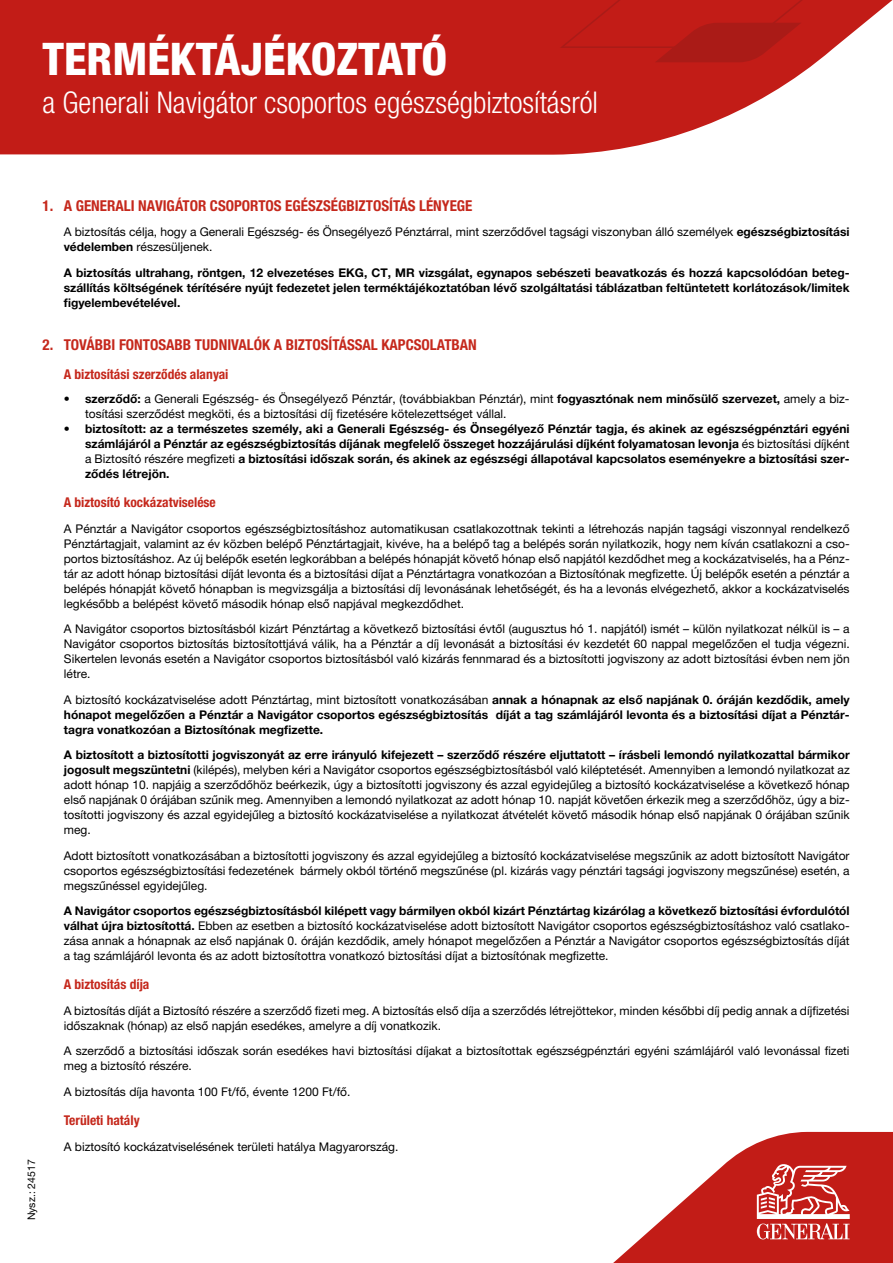
<style>
.page{position:relative;width:893px;height:1263px;background:#fff}
.page>*{position:absolute;margin:0;border:0;box-sizing:border-box;transform-origin:0 0}
.t1{font:800 condensed 45px "Helvetica Neue LT Pro";color:#fff}
.t2{font:300 condensed 30px "Helvetica Neue LT Pro";color:#fff}
.t3{font:700 condensed 15px "Helvetica Neue LT Pro";color:#c5281c}
.t4{font:700 condensed 13.5px "Helvetica Neue LT Pro";color:#c5281c}
.t5{font:12px/15px "Helvetica Neue LT Pro";color:#000;text-align:justify}
.t6{font:700 12px/15px "Helvetica Neue LT Pro";color:#000;text-align:justify}
.t7{font:10.5px "Helvetica Neue LT Pro";color:#000}
.s1{font-weight:700}
.s2{font-weight:400}
</style>
<div class="page">
<svg style="left:0;top:0;width:893px;height:155px;fill:#c21c17"></svg>
<svg style="left:558px;top:0;width:280px;height:62px"></svg>
<svg style="left:613px;top:1132px;width:280px;height:131px"></svg>
<h1 class="t1" style="left:43px;top:31px;width:406px">TERMÉKTÁJÉKOZTATÓ</h1>
<h2 class="t2" style="left:43px;top:85px;width:557px">a Generali Navigátor csoportos egészségbiztosításról</h2>
<p class="t3" style="left:43px;top:197px;width:431px">1. A GENERALI NAVIGÁTOR CSOPORTOS EGÉSZSÉGBIZTOSÍTÁS LÉNYEGE</p>
<p class="t5" style="left:64px;top:224px;width:787px">A biztosítás célja, hogy a Generali Egészség- és Önsegélyező Pénztárral, mint szerződővel tagsági viszonyban álló személyek <span class="s1">egészségbiztosítási védelemben</span> részesüljenek.</p>
<p class="t6" style="left:64px;top:264px;width:787px">A biztosítás ultrahang, röntgen, 12 elvezetéses EKG, CT, MR vizsgálat, egynapos sebészeti beavatkozás és hozzá kapcsolódóan beteg&shy;szállítás költségének térítésére nyújt fedezetet jelen terméktájékoztatóban lévő szolgáltatási táblázatban feltüntetett korlátozások/limitek figyelembevételével.</p>
<p class="t3" style="left:43px;top:336px;width:436px">2. TOVÁBBI FONTOSABB TUDNIVALÓK A BIZTOSÍTÁSSAL KAPCSOLATBAN</p>
<p class="t4" style="left:64px;top:367px;width:166px">A biztosítási szerződés alanyai</p>
<p class="t5" style="left:85px;top:391px;width:766px;text-indent:-21px">• <span class="s1">szerződő:</span> a Generali Egészség- és Önsegélyező Pénztár, (továbbiakban Pénztár), mint <span class="s1">fogyasztónak nem minősülő szervezet,</span> amely a biz&shy;tosítási szerződést megköti, és a biztosítási díj fizetésére kötelezettséget vállal.</p>
<p class="t6" style="left:85px;top:421px;width:766px;text-indent:-21px"><span class="s2">•</span> biztosított: az a természetes személy, aki a Generali Egészség- és Önsegélyező Pénztár tagja, és akinek az egészségpénztári egyéni számlájáról a Pénztár az egészségbiztosítás díjának megfelelő összeget hozzájárulási díjként folyamatosan levonja <span class="s2">és biztosítási díjként a Biztosító részére megfizeti</span> a biztosítási időszak során, és akinek az egészségi állapotával kapcsolatos eseményekre a biztosítási szer&shy;ződés létrejön.</p>
<p class="t4" style="left:64px;top:495px;width:154px">A biztosító kockázatviselése</p>
<p class="t5" style="left:64px;top:521px;width:787px">A Pénztár a Navigátor csoportos egészségbiztosításhoz automatikusan csatlakozottnak tekinti a létrehozás napján tagsági viszonnyal rendelkező Pénztártagjait, valamint az év közben belépő Pénztártagjait, kivéve, ha a belépő tag a belépés során nyilatkozik, hogy nem kíván csatlakozni a cso&shy;portos biztosításhoz. Az új belépők esetén legkorábban a belépés hónapját követő hónap első napjától kezdődhet meg a kockázatviselés, ha a Pénz&shy;tár az adott hónap biztosítási díját levonta és a biztosítási díjat a Pénztártagra vonatkozóan a Biztosítónak megfizette. Új belépők esetén a pénztár a belépés hónapját követő hónapban is megvizsgálja a biztosítási díj levonásának lehetőségét, és ha a levonás elvégezhető, akkor a kockázatviselés legkésőbb a belépést követő második hónap első napjával megkezdődhet.</p>
<p class="t5" style="left:64px;top:621px;width:787px">A Navigátor csoportos biztosításból kizárt Pénztártag a következő biztosítási évtől (augusztus hó 1. napjától) ismét – külön nyilatkozat nélkül is – a Navigátor csoportos biztosítás biztosítottjává válik, ha a Pénztár a díj levonását a biztosítási év kezdetét 60 nappal megelőzően el tudja végezni.<br>Sikertelen levonás esetén a Navigátor csoportos biztosításból való kizárás fennmarad és a biztosítotti jogviszony az adott biztosítási évben nem jön létre.</p>
<p class="t6" style="left:64px;top:691px;width:787px"><span class="s2">A biztosító kockázatviselése adott Pénztártag, mint biztosított vonatkozásában</span> annak a hónapnak az első napjának 0. óráján kezdődik, amely hónapot megelőzően a Pénztár a Navigátor csoportos egészségbiztosítás díját a tag számlájáról levonta és a biztosítási díjat a Pénztár&shy;tagra vonatkozóan a Biztosítónak megfizette.</p>
<p class="t5" style="left:64px;top:747px;width:787px"><span class="s1">A biztosított a biztosítotti jogviszonyát az erre irányuló kifejezett – szerződő részére eljuttatott – írásbeli lemondó nyilatkozattal bármikor jogosult megszüntetni</span> (kilépés), melyben kéri a Navigátor csoportos egészségbiztosításból való kiléptetését. Amennyiben a lemondó nyilatkozat az adott hónap 10. napjáig a szerződőhöz beérkezik, úgy a biztosítotti jogviszony és azzal egyidejűleg a biztosító kockázatviselése a következő hónap első napjának 0 órájában szűnik meg. Amennyiben a lemondó nyilatkozat az adott hónap 10. napját követően érkezik meg a szerződőhöz, úgy a biz&shy;tosítotti jogviszony és azzal egyidejűleg a biztosító kockázatviselése a nyilatkozat átvételét követő második hónap első napjának 0 órájában szűnik meg.</p>
<p class="t5" style="left:64px;top:848px;width:787px">Adott biztosított vonatkozásában a biztosítotti jogviszony és azzal egyidejűleg a biztosító kockázatviselése megszűnik az adott biztosított Navigátor csoportos egészségbiztosítási fedezetének bármely okból történő megszűnése (pl. kizárás vagy pénztári tagsági jogviszony megszűnése) esetén, a megszűnéssel egyidejűleg.</p>
<p class="t5" style="left:64px;top:903px;width:787px"><span class="s1">A Navigátor csoportos egészségbiztosításból kilépett vagy bármilyen okból kizárt Pénztártag kizárólag a következő biztosítási évfordulótól válhat újra biztosítottá.</span> Ebben az esetben a biztosító kockázatviselése adott biztosított Navigátor csoportos egészségbiztosításhoz való csatlako&shy;zása annak a hónapnak az első napjának 0. óráján kezdődik, amely hónapot megelőzően a Pénztár a Navigátor csoportos egészségbiztosítás díját a tag számlájáról levonta és az adott biztosítottra vonatkozó biztosítási díjat a biztosítónak megfizette.</p>
<p class="t4" style="left:64px;top:977px;width:87px">A biztosítás díja</p>
<p class="t5" style="left:64px;top:1003px;width:787px">A biztosítás díját a Biztosító részére a szerződő fizeti meg. A biztosítás első díja a szerződés létrejöttekor, minden későbbi díj pedig annak a díjfizetési időszaknak (hónap) az első napján esedékes, amelyre a díj vonatkozik.</p>
<p class="t5" style="left:64px;top:1043px;width:787px">A szerződő a biztosítási időszak során esedékes havi biztosítási díjakat a biztosítottak egészségpénztári egyéni számlájáról való levonással fizeti meg a biztosító részére.</p>
<p class="t5" style="left:64px;top:1084px;width:288px">A biztosítás díja havonta 100 Ft/fő, évente 1200 Ft/fő.</p>
<p class="t4" style="left:64px;top:1113px;width:77px">Területi hatály</p>
<p class="t5" style="left:64px;top:1139px;width:336px">A biztosító kockázatviselésének területi hatálya Magyarország.</p>
<p class="t7" style="left:25px;top:1220px;width:63px;rotate:-90deg">Nysz.: 24517</p>
</div>
